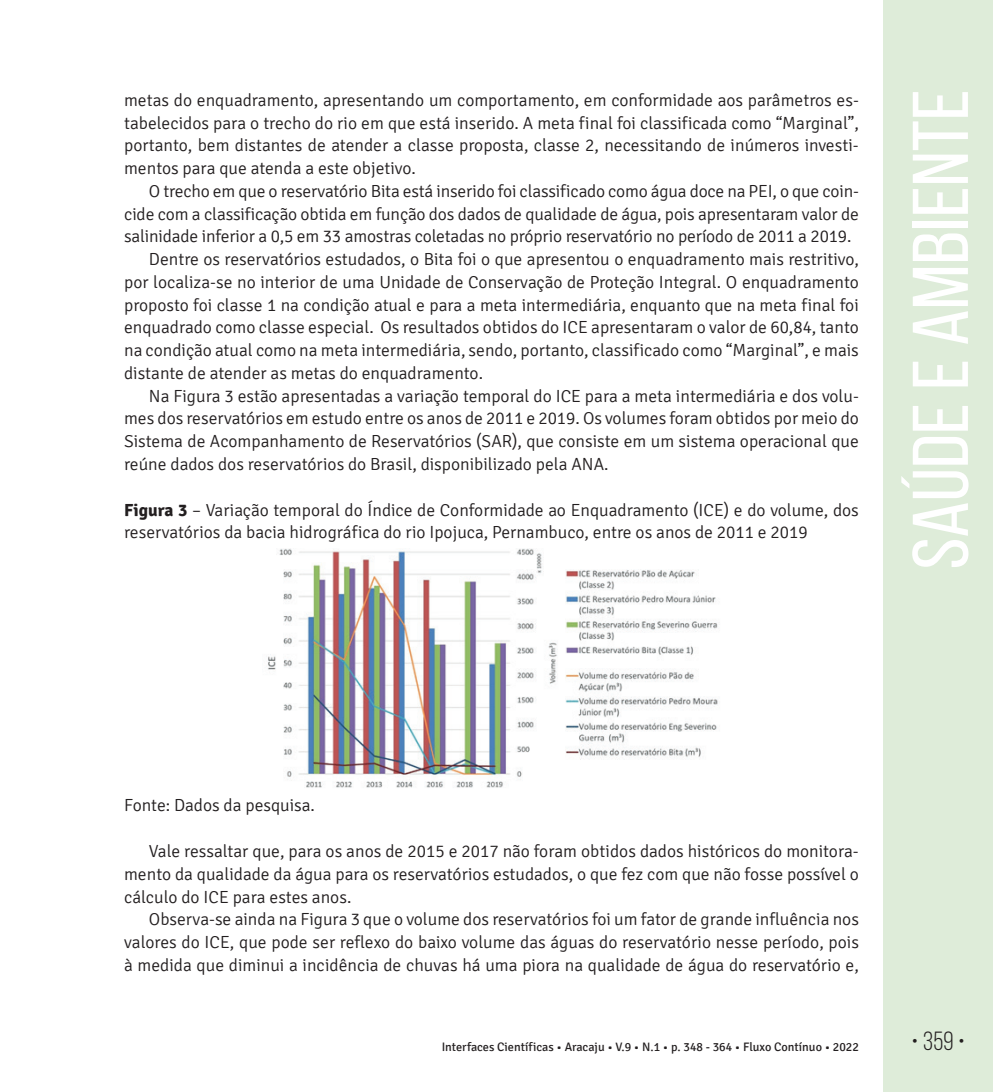
<style>
.page{position:relative;width:993px;height:1092px;background:#fff}
.page>*{position:absolute;margin:0;border:0;box-sizing:border-box;transform-origin:0 0}
.t1{font:78.75px "Bebas Neue";color:#fff;scale:1.09 1}
.t2{font:26.25px "Bebas Neue";color:#231f20}
.t3{font:300 17.5px/22.8px "Signika";color:#231f20;text-align:justify}
.t4{font:12.25px "Signika";color:#231f20}
.s1{font-weight:700}
</style>
<div class="page">
<div style="left:883px;top:0;width:109px;height:1091px;background:#deecd9"></div>
<img style="left:267px;top:549px;width:451px;height:239px">
<p class="t3" style="left:124px;top:89px;width:736px">metas do enquadramento, apresentando um comportamento, em conformidade aos parâmetros es&shy;tabelecidos para o trecho do rio em que está inserido. A meta final foi classificada como “Marginal”, portanto, bem distantes de atender a classe proposta, classe 2, necessitando de inúmeros investi&shy;mentos para que atenda a este objetivo.</p>
<p class="t3" style="left:149px;top:180px;width:711px">O trecho em que o reservatório Bita está inserido foi classificado como água doce na PEI, o que coin-</p>
<p class="t3" style="left:124px;top:203px;width:736px">cide com a classificação obtida em função dos dados de qualidade de água, pois apresentaram valor de</p>
<p class="t3" style="left:124px;top:225px;width:728px">salinidade inferior a 0,5 em 33 amostras coletadas no próprio reservatório no período de 2011 a 2019.</p>
<p class="t3" style="left:149px;top:248px;width:711px">Dentre os reservatórios estudados, o Bita foi o que apresentou o enquadramento mais restritivo,</p>
<p class="t3" style="left:124px;top:271px;width:736px">por localiza-se no interior de uma Unidade de Conservação de Proteção Integral. O enquadramento</p>
<p class="t3" style="left:124px;top:294px;width:736px">proposto foi classe 1 na condição atual e para a meta intermediária, enquanto que na meta final foi</p>
<p class="t3" style="left:124px;top:316px;width:736px">enquadrado como classe especial. Os resultados obtidos do ICE apresentaram o valor de 60,84, tanto</p>
<p class="t3" style="left:124px;top:339px;width:736px">na condição atual como na meta intermediária, sendo, portanto, classificado como “Marginal”, e mais</p>
<p class="t3" style="left:124px;top:362px;width:360px">distante de atender as metas do enquadramento.</p>
<p class="t3" style="left:149px;top:385px;width:711px">Na Figura 3 estão apresentadas a variação temporal do ICE para a meta intermediária e dos volu-</p>
<p class="t3" style="left:124px;top:407px;width:736px">mes dos reservatórios em estudo entre os anos de 2011 e 2019. Os volumes foram obtidos por meio do</p>
<p class="t3" style="left:124px;top:430px;width:736px">Sistema de Acompanhamento de Reservatórios (SAR), que consiste em um sistema operacional que</p>
<p class="t3" style="left:124px;top:453px;width:486px">reúne dados dos reservatórios do Brasil, disponibilizado pela ANA.</p>
<p class="t3" style="left:124px;top:498px;width:736px"><span class="s1">Figura 3</span> – Variação temporal do Índice de Conformidade ao Enquadramento (ICE) e do volume, dos reservatórios da bacia hidrográfica do rio Ipojuca, Pernambuco, entre os anos de 2011 e 2019</p>
<h1 class="t1" style="left:897px;top:569px;width:442px;rotate:-90deg">Saúde e Ambiente</h1>
<p class="t3" style="left:124px;top:794px;width:192px">Fonte: Dados da pesquisa.</p>
<p class="t3" style="left:124px;top:840px;width:736px;text-indent:25px">Vale ressaltar que, para os anos de 2015 e 2017 não foram obtidos dados históricos do monitora&shy;mento da qualidade da água para os reservatórios estudados, o que fez com que não fosse possível o cálculo do ICE para estes anos.</p>
<p class="t3" style="left:124px;top:908px;width:736px;text-indent:25px">Observa-se ainda na Figura 3 que o volume dos reservatórios foi um fator de grande influência nos valores do ICE, que pode ser reflexo do baixo volume das águas do reservatório nesse período, pois à medida que diminui a incidência de chuvas há uma piora na qualidade de água do reservatório e,</p>
<p class="t4" style="left:441px;top:1040px;width:418px">Interfaces Científicas • Aracaju • V.9 • N.1 • p. 348 - 364 • Fluxo Contínuo • 2022</p>
<h2 class="t2" style="left:911px;top:1026px;width:55px">• 359 •</h2>
</div>
